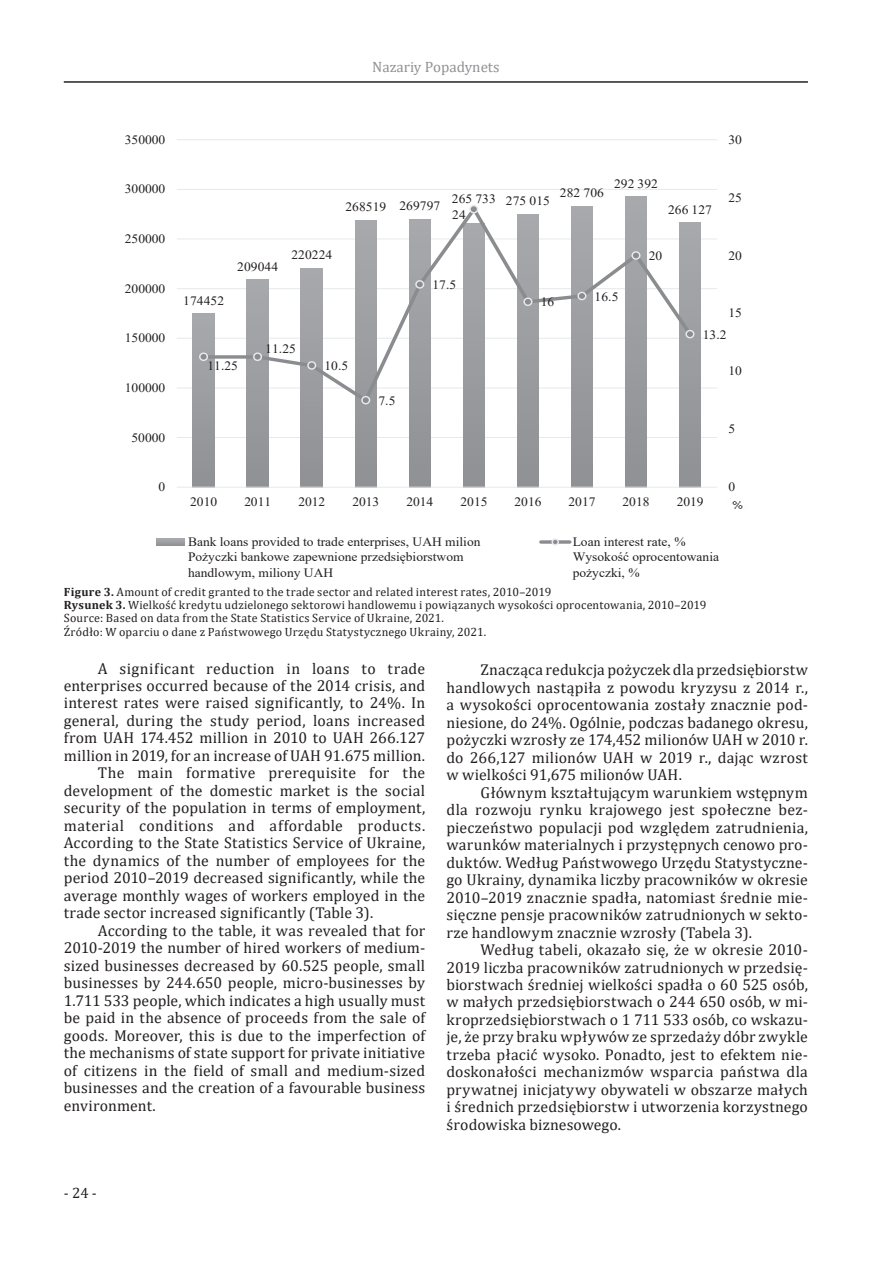
<style>
.page{position:relative;width:893px;height:1263px;background:#fff}
.page>*{position:absolute;margin:0;border:0;box-sizing:border-box;transform-origin:0 0}
.t1{font:15.75px/17.5px "Cambria";letter-spacing:.01em;color:#231f20;text-align:justify}
.t2{font:15.75px "Cambria";letter-spacing:.03em;color:#231f20}
.t3{font:15px "Cambria";color:#8f9194}
.t4{font:15px "Cambria";color:#231f20}
.t5{font:12.75px/15.3px "Times New Roman";color:#231f20;scale:1.06 1}
.t6{font:12px/13.4px "Cambria";letter-spacing:.02em;color:#231f20}
.s1{font-weight:700}
</style>
<div class="page">
<hr style="left:64px;top:81px;width:744px;height:2px;background:#231f20">
<hr style="left:177px;top:437px;width:540px;height:1px;background:#e8e9ea">
<hr style="left:177px;top:387px;width:540px;height:1px;background:#e8e9ea">
<hr style="left:177px;top:338px;width:540px;height:1px;background:#e8e9ea">
<hr style="left:177px;top:288px;width:540px;height:1px;background:#e8e9ea">
<hr style="left:177px;top:238px;width:540px;height:1px;background:#e8e9ea">
<hr style="left:177px;top:189px;width:540px;height:1px;background:#e8e9ea">
<hr style="left:177px;top:139px;width:540px;height:1px;background:#e8e9ea">
<div style="left:193px;top:314px;width:21px;height:173px;background:linear-gradient(to bottom,#a8a9ad,#8f9194)"></div>
<div style="left:625px;top:197px;width:22px;height:290px;background:linear-gradient(to right,#9fa0a4,#9fa0a4)"></div>
<div style="left:679px;top:223px;width:22px;height:264px;background:linear-gradient(to right,#8f9194,#9a9c9f)"></div>
<hr style="left:177px;top:487px;width:540px;height:1px;background:#e8e9ea">
<svg style="left:200px;top:203px;width:495px;height:202px"></svg>
<svg style="left:200px;top:353px;width:7px;height:7px"></svg>
<div style="left:199px;top:352px;width:9px;height:9px;border:1px solid #e8e9ea;border-radius:50%"></div>
<svg style="left:254px;top:353px;width:7px;height:7px"></svg>
<div style="left:253px;top:352px;width:9px;height:9px;border:1px solid #e8e9ea;border-radius:50%"></div>
<svg style="left:308px;top:362px;width:8px;height:7px"></svg>
<div style="left:307px;top:361px;width:9px;height:9px;border:1px solid #e8e9ea;border-radius:50%"></div>
<div style="left:362px;top:397px;width:8px;height:7px;background:#8a8c8f;border-radius:4px"></div>
<div style="left:361px;top:396px;width:9px;height:8px;border:1px solid #e8e9ea;border-radius:50%"></div>
<svg style="left:416px;top:281px;width:8px;height:7px"></svg>
<div style="left:415px;top:280px;width:9px;height:9px;border:1px solid #e8e9ea;border-radius:50%"></div>
<div style="left:470px;top:206px;width:8px;height:7px;background:#8a8c8f;border-radius:4px"></div>
<div style="left:469px;top:205px;width:9px;height:8px;border:1px solid #e8e9ea;border-radius:50%"></div>
<svg style="left:524px;top:298px;width:8px;height:7px"></svg>
<div style="left:523px;top:297px;width:9px;height:9px;border:1px solid #e8e9ea;border-radius:50%"></div>
<div style="left:578px;top:292px;width:8px;height:8px;background:#8a8c8f;border-radius:4px"></div>
<div style="left:577px;top:292px;width:9px;height:8px;border:1px solid #e8e9ea;border-radius:50%"></div>
<svg style="left:632px;top:252px;width:8px;height:7px"></svg>
<div style="left:631px;top:251px;width:9px;height:9px;border:1px solid #e8e9ea;border-radius:50%"></div>
<div style="left:686px;top:330px;width:8px;height:8px;background:#8a8c8f;border-radius:4px"></div>
<div style="left:685px;top:330px;width:9px;height:8px;border:1px solid #e8e9ea;border-radius:50%"></div>
<div style="left:156px;top:539px;width:29px;height:6px;background:#9d9fa2"></div>
<img style="left:732px;top:501px;width:11px;height:8px">
<img style="left:246px;top:409px;width:401px;height:137px">
<p class="t3" style="left:372px;top:58px;width:129px">Nazariy Popadynets</p>
<p class="t5" style="left:125px;top:131px;width:40px">350000</p>
<p class="t5" style="left:125px;top:181px;width:40px">300000</p>
<p class="t5" style="left:125px;top:231px;width:40px">250000</p>
<p class="t5" style="left:125px;top:280px;width:40px">200000</p>
<p class="t5" style="left:125px;top:330px;width:40px">150000</p>
<p class="t5" style="left:125px;top:380px;width:40px">100000</p>
<p class="t5" style="left:132px;top:429px;width:33px">50000</p>
<p class="t5" style="left:159px;top:479px;width:8px">0</p>
<p class="t5" style="left:729px;top:131px;width:14px">30</p>
<p class="t5" style="left:183px;top:293px;width:40px">174452</p>
<p class="t5" style="left:237px;top:258px;width:40px">209044</p>
<p class="t5" style="left:291px;top:247px;width:40px">220224</p>
<p class="t5" style="left:265px;top:341px;width:30px">11.25</p>
<p class="t5" style="left:345px;top:199px;width:91px">268519 269797</p>
<p class="t5" style="left:452px;top:192px;width:94px">265 733 275 015</p>
<p class="t5" style="left:452px;top:207px;width:14px">24</p>
<p class="t5" style="left:560px;top:185px;width:43px">282 706</p>
<p class="t5" style="left:614px;top:175px;width:43px">292 392</p>
<p class="t5" style="left:668px;top:202px;width:43px">266 127</p>
<p class="t5" style="left:432px;top:277px;width:24px">17.5</p>
<p class="t5" style="left:649px;top:248px;width:14px">20</p>
<p class="t5" style="left:541px;top:294px;width:14px">16</p>
<p class="t5" style="left:595px;top:288px;width:24px">16.5</p>
<p class="t5" style="left:729px;top:189px;width:14px">25</p>
<p class="t5" style="left:729px;top:247px;width:14px">20</p>
<p class="t5" style="left:729px;top:305px;width:14px">15</p>
<p class="t5" style="left:703px;top:327px;width:24px">13.2</p>
<p class="t5" style="left:207px;top:358px;width:30px">11.25</p>
<p class="t5" style="left:324px;top:358px;width:24px">10.5</p>
<p class="t5" style="left:378px;top:393px;width:18px">7.5</p>
<p class="t5" style="left:729px;top:363px;width:14px">10</p>
<p class="t5" style="left:729px;top:421px;width:8px">5</p>
<p class="t5" style="left:729px;top:479px;width:8px">0</p>
<p class="t5" style="left:190px;top:494px;width:27px">2010</p>
<p class="t5" style="left:244px;top:494px;width:27px">2011</p>
<p class="t5" style="left:298px;top:494px;width:27px">2012</p>
<p class="t5" style="left:352px;top:494px;width:27px">2013</p>
<p class="t5" style="left:406px;top:494px;width:27px">2014</p>
<p class="t5" style="left:460px;top:494px;width:27px">2015</p>
<p class="t5" style="left:515px;top:494px;width:27px">2016</p>
<p class="t5" style="left:569px;top:494px;width:27px">2017</p>
<p class="t5" style="left:623px;top:494px;width:27px">2018</p>
<p class="t5" style="left:677px;top:494px;width:27px">2019</p>
<p class="t5" style="left:188px;top:534px;width:277px">Bank loans provided to trade enterprises, UAH milion<br>Pożyczki bankowe zapewnione przedsiębiorstwom handlowym, miliony UAH</p>
<p class="t5" style="left:573px;top:534px;width:140px">Loan interest rate, %<br>Wysokość oprocentowania pożyczki, %</p>
<p class="t6" style="left:64px;top:585px;width:644px"><span class="s1">Figure 3.</span> Amount of credit granted to the trade sector and related interest rates, 2010–2019<br><span class="s1">Rysunek 3.</span> Wielkość kredytu udzielonego sektorowi handlowemu i powiązanych wysokości oprocentowania, 2010–2019<br>Source: Based on data from the State Statistics Service of Ukraine, 2021.<br>Źródło: W oparciu o dane z Państwowego Urzędu Statystycznego Ukrainy, 2021.</p>
<p class="t2" style="left:98px;top:659px;width:329px">A significant reduction in loans to trade</p>
<p class="t1" style="left:64px;top:677px;width:363px">enterprises occurred because of the 2014 crisis, and</p>
<p class="t1" style="left:64px;top:694px;width:363px">interest rates were raised significantly, to 24%. In</p>
<p class="t1" style="left:64px;top:712px;width:363px">general, during the study period, loans increased</p>
<p class="t1" style="left:64px;top:729px;width:363px">from UAH 174.452 million in 2010 to UAH 266.127</p>
<p class="t1" style="left:64px;top:747px;width:363px">million in 2019, for an increase of UAH 91.675 million.</p>
<p class="t2" style="left:98px;top:764px;width:329px">The main formative prerequisite for the</p>
<p class="t1" style="left:64px;top:782px;width:363px">development of the domestic market is the social</p>
<p class="t1" style="left:64px;top:799px;width:363px">security of the population in terms of employment,</p>
<p class="t2" style="left:64px;top:816px;width:363px">material conditions and affordable products.</p>
<p class="t1" style="left:64px;top:834px;width:363px">According to the State Statistics Service of Ukraine,</p>
<p class="t1" style="left:64px;top:852px;width:363px">the dynamics of the number of employees for the</p>
<p class="t1" style="left:64px;top:869px;width:363px">period 2010–2019 decreased significantly, while the</p>
<p class="t1" style="left:64px;top:886px;width:363px">average monthly wages of workers employed in the</p>
<p class="t1" style="left:64px;top:904px;width:311px">trade sector increased significantly (Table 3).</p>
<p class="t1" style="left:98px;top:921px;width:329px">According to the table, it was revealed that for</p>
<p class="t1" style="left:64px;top:939px;width:363px">2010-2019 the number of hired workers of medium-</p>
<p class="t1" style="left:64px;top:956px;width:363px">sized businesses decreased by 60.525 people, small</p>
<p class="t1" style="left:64px;top:974px;width:363px">businesses by 244.650 people, micro-businesses by</p>
<p class="t1" style="left:64px;top:991px;width:363px">1.711 533 people, which indicates a high usually must</p>
<p class="t1" style="left:64px;top:1009px;width:363px">be paid in the absence of proceeds from the sale of</p>
<p class="t1" style="left:64px;top:1026px;width:363px">goods. Moreover, this is due to the imperfection of</p>
<p class="t1" style="left:64px;top:1044px;width:363px">the mechanisms of state support for private initiative</p>
<p class="t1" style="left:64px;top:1061px;width:363px">of citizens in the field of small and medium-sized</p>
<p class="t1" style="left:64px;top:1079px;width:363px">businesses and the creation of a favourable business</p>
<p class="t1" style="left:64px;top:1096px;width:94px">environment.</p>
<p class="t1" style="left:446px;top:661px;width:363px;text-indent:34px">Znacząca redukcja pożyczek dla przedsiębiorstw handlowych nastąpiła z powodu kryzysu z 2014 r., a wysokości oprocentowania zostały znacznie pod&shy;niesione, do 24%. Ogólnie, podczas badanego okresu, pożyczki wzrosły ze 174,452 milionów UAH w 2010 r. do 266,127 milionów UAH w 2019 r., dając wzrost w wielkości 91,675 milionów UAH.</p>
<p class="t1" style="left:446px;top:783px;width:363px;text-indent:34px">Głównym kształtującym warunkiem wstępnym dla rozwoju rynku krajowego jest społeczne bez&shy;pieczeństwo populacji pod względem zatrudnienia, warunków materialnych i przystępnych cenowo pro&shy;duktów. Według Państwowego Urzędu Statystyczne&shy;go Ukrainy, dynamika liczby pracowników w okresie 2010–2019 znacznie spadła, natomiast średnie mie&shy;sięczne pensje pracowników zatrudnionych w sekto&shy;rze handlowym znacznie wzrosły (Tabela 3).</p>
<p class="t1" style="left:446px;top:941px;width:363px;text-indent:34px">Według tabeli, okazało się, że w okresie 2010- 2019 liczba pracowników zatrudnionych w przedsię&shy;biorstwach średniej wielkości spadła o 60 525 osób, w małych przedsiębiorstwach o 244 650 osób, w mi&shy;kroprzedsiębiorstwach o 1 711 533 osób, co wskazu&shy;je, że przy braku wpływów ze sprzedaży dóbr zwykle trzeba płacić wysoko. Ponadto, jest to efektem nie&shy;doskonałości mechanizmów wsparcia państwa dla prywatnej inicjatywy obywateli w obszarze małych i średnich przedsiębiorstw i utworzenia korzystnego środowiska biznesowego.</p>
<p class="t4" style="left:64px;top:1184px;width:35px">- 24 -</p>
</div>
